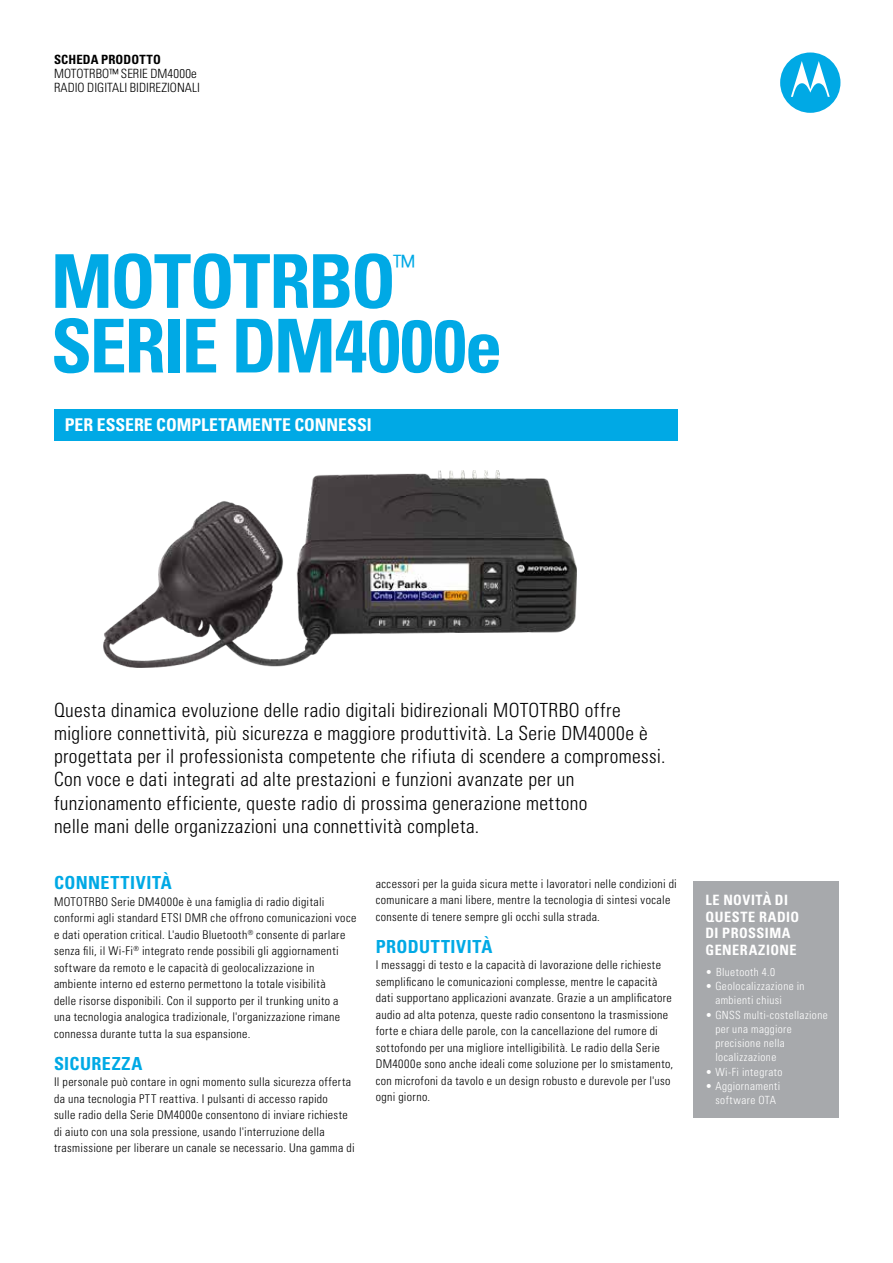
<style>
.page{position:relative;width:893px;height:1263px;background:#fff}
.page>*{position:absolute;margin:0;border:0;box-sizing:border-box;transform-origin:0 0}
.t1{font:700 condensed 74.25px "Univers";letter-spacing:-.02em;color:#00a9e5}
.t2{font:300 condensed 29.4px "Univers";color:#00a9e5}
.t3{font:300 condensed 19.5px/23.2px "Univers";letter-spacing:.015em;color:#000}
.t4{font:700 condensed 18px "Univers";letter-spacing:.03em;color:#00a9e5}
.t5{font:700 condensed 17.7px "Univers";color:#fff}
.t6{font:700 condensed 14.25px/16.5px "Univers";letter-spacing:.035em;color:#fff}
.t7{font:300 condensed 12.75px/14.2px "Univers";letter-spacing:.005em;color:#000}
.t8{font:700 condensed 12.75px "Univers";letter-spacing:.01em;color:#000}
.t9{font:300 condensed 12px/16.5px "Univers";letter-spacing:.03em;color:#000}
.t10{font:300 condensed 11.25px/14.2px "Univers";letter-spacing:.035em;color:#fff}
</style>
<div class="page">
<div style="left:780px;top:53px;width:60px;height:60px;background:#00a9e5;border-radius:50%"></div>
<svg style="left:791px;top:61px;width:39px;height:36px"></svg>
<div style="left:54px;top:409px;width:624px;height:31px;background:#00a9e5"></div>
<img style="left:103px;top:471px;width:473px;height:197px">
<div style="left:693px;top:881px;width:146px;height:236px;background:#a7a9ac"></div>
<p class="t8" style="left:54px;top:52px;width:108px">SCHEDA PRODOTTO</p>
<p class="t7" style="left:54px;top:66px;width:147px">MOTOTRBO™ SERIE DM4000e<br>RADIO DIGITALI BIDIREZIONALI</p>
<h1 class="t1" style="left:51px;top:236px;width:347px">MOTOTRBO</h1>
<h2 class="t2" style="left:393px;top:248px;width:23px">™</h2>
<h1 class="t1" style="left:51px;top:300px;width:453px">SERIE DM4000e</h1>
<h3 class="t5" style="left:65px;top:414px;width:308px">PER ESSERE COMPLETAMENTE CONNESSI</h3>
<p class="t3" style="left:54px;top:698px;width:613px">Questa dinamica evoluzione delle radio digitali bidirezionali MOTOTRBO offre migliore connettività, più sicurezza e maggiore produttività. La Serie DM4000e è progettata per il professionista competente che rifiuta di scendere a compromessi.<br>Con voce e dati integrati ad alte prestazioni e funzioni avanzate per un funzionamento efficiente, queste radio di prossima generazione mettono<br>nelle mani delle organizzazioni una connettività completa.</p>
<h3 class="t4" style="left:54px;top:872px;width:119px">CONNETTIVITÀ</h3>
<p class="t9" style="left:54px;top:893px;width:304px">MOTOTRBO Serie DM4000e è una famiglia di radio digitali conformi agli standard ETSI DMR che offrono comunicazioni voce e dati operation critical. L'audio Bluetooth<sup>®</sup> consente di parlare senza fili, il Wi-Fi<sup>®</sup> integrato rende possibili gli aggiornamenti software da remoto e le capacità di geolocalizzazione in ambiente interno ed esterno permettono la totale visibilità<br>delle risorse disponibili. Con il supporto per il trunking unito a una tecnologia analogica tradizionale, l'organizzazione rimane connessa durante tutta la sua espansione.</p>
<h3 class="t4" style="left:54px;top:1052px;width:90px">SICUREZZA</h3>
<p class="t9" style="left:54px;top:1074px;width:302px">Il personale può contare in ogni momento sulla sicurezza offerta da una tecnologia PTT reattiva. I pulsanti di accesso rapido<br>sulle radio della Serie DM4000e consentono di inviare richieste di aiuto con una sola pressione, usando l'interruzione della trasmissione per liberare un canale se necessario. Una gamma di</p>
<p class="t9" style="left:376px;top:875px;width:303px">accessori per la guida sicura mette i lavoratori nelle condizioni di comunicare a mani libere, mentre la tecnologia di sintesi vocale consente di tenere sempre gli occhi sulla strada.</p>
<h3 class="t4" style="left:376px;top:935px;width:118px">PRODUTTIVITÀ</h3>
<p class="t9" style="left:376px;top:956px;width:299px">I messaggi di testo e la capacità di lavorazione delle richieste semplificano le comunicazioni complesse, mentre le capacità dati supportano applicazioni avanzate. Grazie a un amplificatore audio ad alta potenza, queste radio consentono la trasmissione forte e chiara delle parole, con la cancellazione del rumore di sottofondo per una migliore intelligibilità. Le radio della Serie DM4000e sono anche ideali come soluzione per lo smistamento, con microfoni da tavolo e un design robusto e durevole per l'uso ogni giorno.</p>
<p class="t6" style="left:706px;top:892px;width:95px">LE NOVITÀ DI<br>QUESTE RADIO<br>DI PROSSIMA<br>GENERAZIONE</p>
<p class="t10" style="left:706px;top:964px;width:71px">• Bluetooth 4.0</p>
<p class="t10" style="left:715px;top:979px;width:91px;text-indent:-10px">• Geolocalizzazione in ambienti chiusi</p>
<p class="t10" style="left:715px;top:1007px;width:114px;text-indent:-10px">• GNSS multi-costellazione per una maggiore precisione nella localizzazione</p>
<p class="t10" style="left:706px;top:1064px;width:78px">• Wi-Fi integrato</p>
<p class="t10" style="left:706px;top:1078px;width:76px;text-align:center">• Aggiornamenti software OTA</p>
</div>
